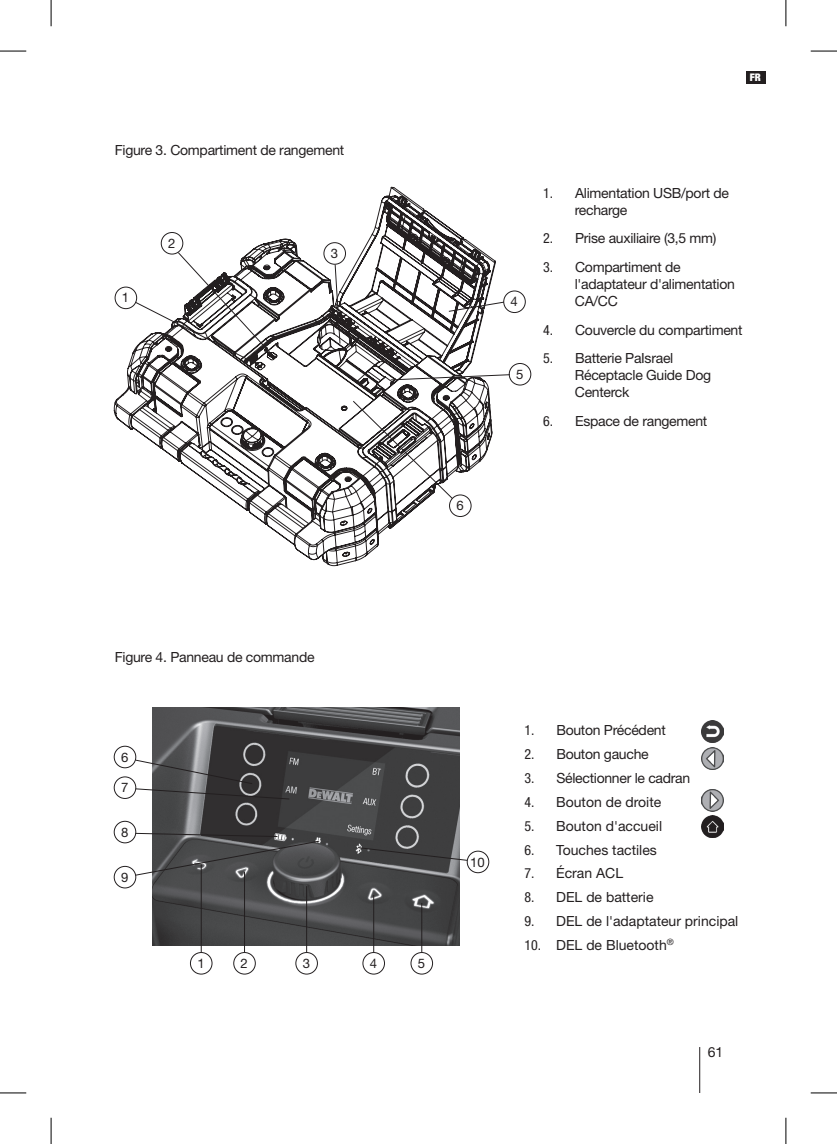
<style>
.page{position:relative;width:837px;height:1144px;background:#fff}
.page>*{position:absolute;margin:0;border:0;box-sizing:border-box;transform-origin:0 0}
.t1{font:14px/16.8px "Helvetica Neue LT Std";letter-spacing:-.02em;color:#231f20}
.t2{font:14px "Helvetica Neue LT Std";color:#231f20}
.t3{font:13.12px "Helvetica Neue LT Std";color:#231f20}
.t4{font:900 condensed 11.38px "Helvetica Neue LT Std";color:#fff}
.s1{font-size:10.5px}
.s2{font-stretch:condensed}
</style>
<div class="page">
<hr style="left:699px;top:1047px;width:1px;height:46px;background:#231f20">
<div style="left:746px;top:72px;width:19px;height:12px;background:#231f20"></div>
<img style="left:153px;top:708px;width:306px;height:237px">
<div style="left:503px;top:291px;width:22px;height:22px;border:1px solid #231f20;border-radius:50%"></div>
<div style="left:508px;top:363px;width:23px;height:22px;border:1px solid #231f20;border-radius:50%"></div>
<div style="left:114px;top:746px;width:22px;height:22px;border:1px solid #231f20;border-radius:50%"></div>
<div style="left:114px;top:776px;width:22px;height:23px;border:1px solid #231f20;border-radius:50%"></div>
<div style="left:114px;top:821px;width:22px;height:22px;border:1px solid #231f20;border-radius:50%"></div>
<div style="left:114px;top:866px;width:22px;height:22px;border:1px solid #231f20;border-radius:50%"></div>
<div style="left:190px;top:952px;width:22px;height:22px;border:1px solid #231f20;border-radius:50%"></div>
<div style="left:233px;top:952px;width:23px;height:22px;border:1px solid #231f20;border-radius:50%"></div>
<div style="left:295px;top:952px;width:23px;height:22px;border:1px solid #231f20;border-radius:50%"></div>
<div style="left:362px;top:952px;width:23px;height:22px;border:1px solid #231f20;border-radius:50%"></div>
<div style="left:410px;top:952px;width:23px;height:22px;border:1px solid #231f20;border-radius:50%"></div>
<div style="left:466px;top:851px;width:23px;height:22px;border:1px solid #231f20;border-radius:50%"></div>
<svg style="left:496px;top:301px;width:9px;height:7px"></svg>
<svg style="left:496px;top:374px;width:14px;height:5px"></svg>
<svg style="left:134px;top:759px;width:156px;height:41px;background:#5c5b5d"></svg>
<svg style="left:134px;top:832px;width:186px;height:44px;background:#5d5d5f"></svg>
<hr style="left:201px;top:864px;width:1px;height:88px;background:#231f20">
<hr style="left:244px;top:872px;width:1px;height:80px;background:#231f20">
<hr style="left:306px;top:886px;width:1px;height:66px;background:#231f20">
<hr style="left:373px;top:895px;width:1px;height:57px;background:#231f20">
<hr style="left:421px;top:903px;width:1px;height:49px;background:#231f20">
<svg style="left:357px;top:847px;width:111px;height:14px;background:#515152"></svg>
<svg style="left:114px;top:186px;width:382px;height:380px"></svg>
<svg style="left:134px;top:251px;width:143px;height:119px"></svg>
<img style="left:701px;top:815px;width:22px;height:22px">
<img style="left:701px;top:721px;width:22px;height:22px">
<img style="left:701px;top:747px;width:22px;height:22px">
<img style="left:701px;top:789px;width:22px;height:22px">
<svg style="left:0;top:51px;width:26px;height:1px"></svg>
<svg style="left:810px;top:51px;width:26px;height:1px"></svg>
<svg style="left:0;top:1092px;width:26px;height:1px"></svg>
<svg style="left:810px;top:1092px;width:26px;height:1px"></svg>
<svg style="left:51px;top:0;width:1px;height:26px"></svg>
<svg style="left:51px;top:1118px;width:1px;height:26px"></svg>
<svg style="left:785px;top:0;width:1px;height:26px"></svg>
<svg style="left:785px;top:1118px;width:1px;height:26px"></svg>
<p class="t1" style="left:115px;top:141px;width:231px">Figure 3. Compartiment de rangement</p>
<p class="t3" style="left:122px;top:290px;width:9px">1</p>
<p class="t3" style="left:168px;top:235px;width:9px">2</p>
<p class="t3" style="left:331px;top:246px;width:9px">3</p>
<p class="t3" style="left:456px;top:498px;width:9px">6</p>
<p class="t4" style="left:749px;top:71px;width:14px">EN<span class="s1">FR</span></p>
<p class="t3" style="left:510px;top:294px;width:9px">4</p>
<p class="t3" style="left:516px;top:366px;width:9px">5</p>
<p class="t1" style="left:574px;top:184px;width:156px;text-indent:-31px"><span class="s2">11.</span> Alimentation USB/port de recharge</p>
<p class="t1" style="left:543px;top:230px;width:175px"><span class="s2">22.</span> Prise auxiliaire (3,5 mm)</p>
<p class="t1" style="left:574px;top:259px;width:161px;text-indent:-31px"><span class="s2">33.</span> Compartiment de l'adaptateur d'alimentation<br>CA/CC</p>
<p class="t1" style="left:543px;top:321px;width:201px"><span class="s2">44.</span> Couvercle du compartiment</p>
<p class="t1" style="left:574px;top:350px;width:138px;text-indent:-31px"><span class="s2">55.</span> Batterie PaIsrael<br>Réceptacle Guide Dog<br>Centerck</p>
<p class="t1" style="left:543px;top:412px;width:165px"><span class="s2">66.</span> Espace de rangement</p>
<p class="t1" style="left:115px;top:649px;width:201px">Figure 4. Panneau de commande</p>
<p class="t3" style="left:121px;top:749px;width:9px">6</p>
<p class="t3" style="left:121px;top:780px;width:9px">7</p>
<p class="t3" style="left:121px;top:824px;width:9px">8</p>
<p class="t3" style="left:121px;top:869px;width:9px">9</p>
<p class="t3" style="left:197px;top:955px;width:9px">1</p>
<p class="t3" style="left:240px;top:955px;width:9px">2</p>
<p class="t3" style="left:302px;top:955px;width:9px">3</p>
<p class="t3" style="left:370px;top:955px;width:9px">4</p>
<p class="t3" style="left:418px;top:955px;width:9px">5</p>
<p class="t3" style="left:470px;top:854px;width:16px">10</p>
<p class="t1" style="left:524px;top:722px;width:143px"><span class="s2">11.</span> Bouton Précédent</p>
<p class="t1" style="left:524px;top:746px;width:126px"><span class="s2">22.</span> Bouton gauche</p>
<p class="t1" style="left:524px;top:769px;width:167px"><span class="s2">33.</span> Sélectionner le cadran</p>
<p class="t2" style="left:524px;top:793px;width:138px"><span class="s2">4.</span> Bouton de droite</p>
<p class="t2" style="left:524px;top:817px;width:139px"><span class="s2">5.</span> Bouton d'accueil</p>
<p class="t2" style="left:524px;top:841px;width:134px"><span class="s2">6.</span> Touches tactiles</p>
<p class="t2" style="left:524px;top:865px;width:100px"><span class="s2">7.</span> Écran ACL</p>
<p class="t2" style="left:524px;top:889px;width:130px"><span class="s2">8.</span> DEL de batterie</p>
<p class="t2" style="left:524px;top:912px;width:215px"><span class="s2">9.</span> DEL de l'adaptateur principal</p>
<p class="t2" style="left:524px;top:936px;width:151px"><span class="s2">10.</span> DEL de Bluetooth<sup>®</sup></p>
<p class="t1" style="left:707px;top:1043px;width:17px">61</p>
</div>
